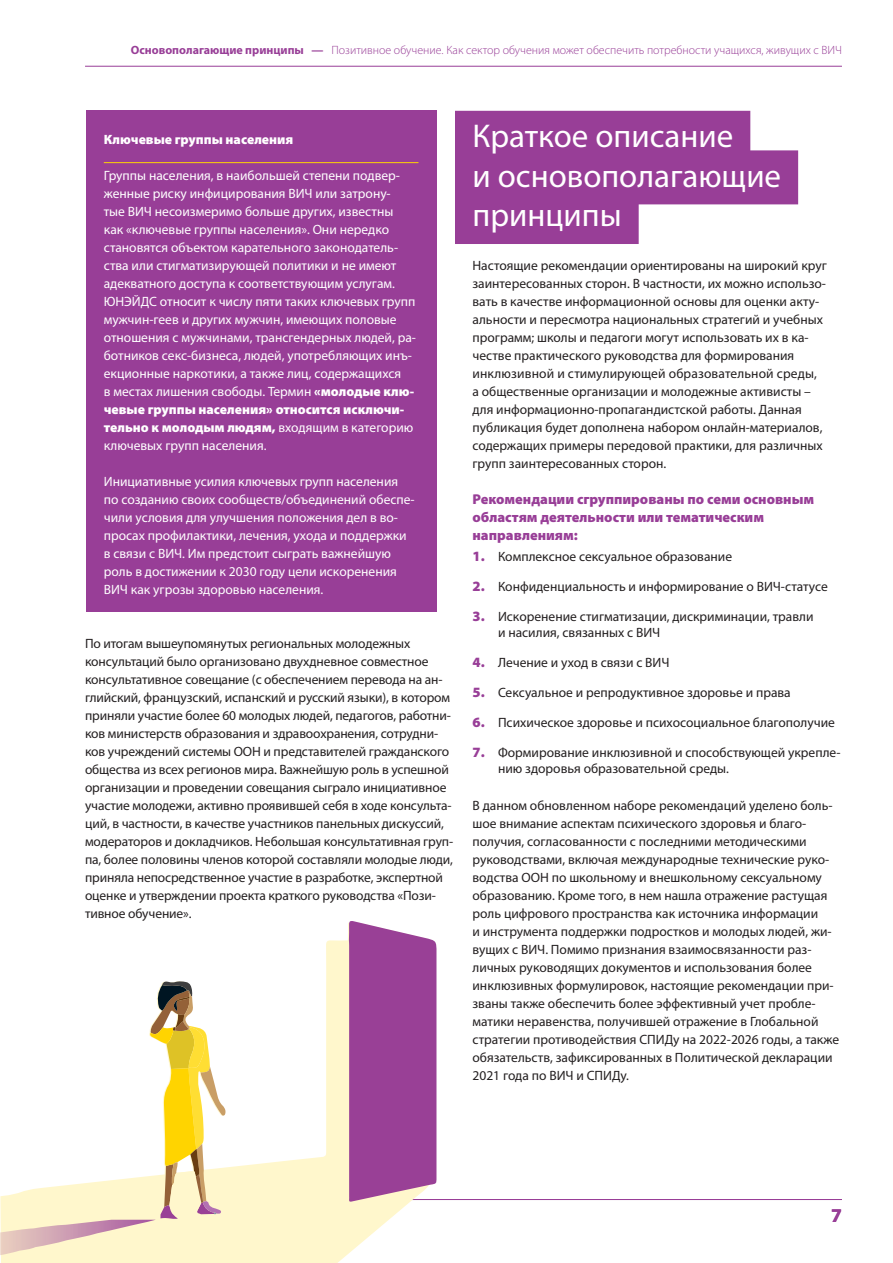
<style>
.page{position:relative;width:893px;height:1263px;background:#fff}
.page>*{position:absolute;margin:0;border:0;box-sizing:border-box;transform-origin:0 0}
._01_Zag1{font:33px "Myriad Pro";color:#fff}
.t1{font:700 19.5px "Myriad Pro";color:#983e97}
._02_Osnovnoy{font:900 14.25px/18px "Myriad Pro";color:#983e97}
._02_Osnovnoy-2{font:13.5px/18px "Myriad Pro";color:#231f20}
.t2{font:13.5px/18px "Myriad Pro";color:#fff}
._08_Osnovnoi_number{font:13.5px/16.2px "Myriad Pro";color:#231f20}
.t3{font:900 13.5px "Myriad Pro";color:#fff}
.t4{font:300 12px "Myriad Pro";color:#983e97}
.s1{font-weight:700}
.s2{font-weight:900}
.s3{font-weight:900;font-size:14.25px;color:#983e97}
</style>
<div class="page">
<hr style="left:85px;top:66px;width:757px;height:1px;background:#983e97">
<hr style="left:85px;top:1199px;width:757px;height:1px;background:#983e97">
<div style="left:387px;top:111px;width:363px;height:54px;background:#983e97"></div>
<div style="left:387px;top:150px;width:411px;height:54px;background:#983e97"></div>
<div style="left:387px;top:190px;width:252px;height:54px;background:#983e97"></div>
<div style="left:436px;top:108px;width:18px;height:450px;background:#fff"></div>
<svg style="left:1px;top:923px;width:409px;height:340px"></svg>
<svg style="left:349px;top:921px;width:87px;height:281px;background:#9f4c9b"></svg>
<svg style="left:0;top:981px;width:226px;height:274px"></svg>
<div style="left:86px;top:111px;width:350px;height:501px;background:#983e97"></div>
<hr style="left:104px;top:162px;width:314px;height:1px;background:#fed304">
<p class="t4" style="left:131px;top:42px;width:713px"><span class="s1">Основополагающие принципы —</span> Позитивное обучение. Как сектор обучения может обеспечить потребности учащихся, живущих с ВИЧ</p>
<p class="t3" style="left:104px;top:130px;width:191px">Ключевые группы населения</p>
<p class="t2" style="left:104px;top:166px;width:314px">Группы населения, в наибольшей степени подвер&shy;женные риску инфицирования ВИЧ или затрону-<br>тые ВИЧ несоизмеримо больше других, известны как «ключевые группы населения». Они нередко становятся объектом карательного законодатель&shy;ства или стигматизирующей политики и не имеют адекватного доступа к соответствующим услугам.<br>ЮНЭЙДС относит к числу пяти таких ключевых групп мужчин-геев и других мужчин, имеющих половые отношения с мужчинами, трансгендерных людей, ра&shy;ботников секс-бизнеса, людей, употребляющих инъ&shy;екционные наркотики, а также лиц, содержащихся<br>в местах лишения свободы. Термин <span class="s2">«молодые клю&shy;чевые группы населения» относится исключи&shy;тельно к молодым людям,</span> входящим в категорию ключевых групп населения.</p>
<p class="t2" style="left:104px;top:472px;width:312px">Инициативные усилия ключевых групп населения по созданию своих сообществ/объединений обеспе&shy;чили условия для улучшения положения дел в во&shy;просах профилактики, лечения, ухода и поддержки в связи с ВИЧ. Им предстоит сыграть важнейшую роль в достижении к 2030 году цели искоренения ВИЧ как угрозы здоровью населения.</p>
<p class="_02_Osnovnoy-2" style="left:85px;top:634px;width:370px">По итогам вышеупомянутых региональных молодежных консультаций было организовано двухдневное совместное консультативное совещание (с обеспечением перевода на ан&shy;глийский, французский, испанский и русский языки), в котором приняли участие более 60 молодых людей, педагогов, работни&shy;ков министерств образования и здравоохранения, сотрудни&shy;ков учреждений системы ООН и представителей гражданского общества из всех регионов мира. Важнейшую роль в успешной организации и проведении совещания сыграло инициативное участие молодежи, активно проявившей себя в ходе консульта&shy;ций, в частности, в качестве участников панельных дискуссий, модераторов и докладчиков. Небольшая консультативная груп&shy;па, более половины членов которой составляли молодые люди, приняла непосредственное участие в разработке, экспертной оценке и утверждении проекта краткого руководства «Пози&shy;тивное обучение».</p>
<p class="_01_Zag1" style="left:472px;top:116px;width:262px">Краткое описание</p>
<p class="_01_Zag1" style="left:472px;top:155px;width:310px">и основополагающие</p>
<p class="_01_Zag1" style="left:472px;top:195px;width:151px">принципы</p>
<p class="_02_Osnovnoy-2" style="left:472px;top:256px;width:356px">Настоящие рекомендации ориентированы на широкий круг заинтересованных сторон. В частности, их можно использо&shy;вать в качестве информационной основы для оценки акту&shy;альности и пересмотра национальных стратегий и учебных программ; школы и педагоги могут использовать их в ка&shy;честве практического руководства для формирования инклюзивной и стимулирующей образовательной среды, а общественные организации и молодежные активисты – для информационно-пропагандистской работы. Данная публикация будет дополнена набором онлайн-материалов, содержащих примеры передовой практики, для различных групп заинтересованных сторон.</p>
<p class="_02_Osnovnoy" style="left:472px;top:490px;width:343px">Рекомендации сгруппированы по семи основным областям деятельности или тематическим направлениям:</p>
<p class="_08_Osnovnoi_number" style="left:472px;top:549px;width:261px"><span class="s3">1.</span> Комплексное сексуальное образование</p>
<p class="_08_Osnovnoi_number" style="left:472px;top:578px;width:357px"><span class="s3">2.</span> Конфиденциальность и информирование о ВИЧ-статусе</p>
<p class="_08_Osnovnoi_number" style="left:498px;top:608px;width:317px;text-indent:-26px"><span class="s3">3.</span> Искоренение стигматизации, дискриминации, травли и насилия, связанных с ВИЧ</p>
<p class="_08_Osnovnoi_number" style="left:472px;top:654px;width:198px"><span class="s3">4.</span> Лечение и уход в связи с ВИЧ</p>
<p class="_08_Osnovnoi_number" style="left:472px;top:684px;width:320px"><span class="s3">5.</span> Сексуальное и репродуктивное здоровье и права</p>
<p class="_08_Osnovnoi_number" style="left:472px;top:714px;width:364px"><span class="s3">6.</span> Психическое здоровье и психосоциальное благополучие</p>
<p class="_08_Osnovnoi_number" style="left:498px;top:744px;width:344px;text-indent:-26px"><span class="s3">7.</span> Формирование инклюзивной и способствующей укрепле&shy;нию здоровья образовательной среды.</p>
<p class="_02_Osnovnoy-2" style="left:472px;top:796px;width:368px">В данном обновленном наборе рекомендаций уделено боль&shy;шое внимание аспектам психического здоровья и благо&shy;получия, согласованности с последними методическими руководствами, включая международные технические руко&shy;водства ООН по школьному и внешкольному сексуальному образованию. Кроме того, в нем нашла отражение растущая роль цифрового пространства как источника информации<br>и инструмента поддержки подростков и молодых людей, жи&shy;вущих с ВИЧ. Помимо признания взаимосвязанности раз&shy;личных руководящих документов и использования более инклюзивных формулировок, настоящие рекомендации при&shy;званы также обеспечить более эффективный учет пробле&shy;матики неравенства, получившей отражение в Глобальной стратегии противодействия СПИДу на 2022-2026 годы, а также обязательств, зафиксированных в Политической декларации 2021 года по ВИЧ и СПИДу.</p>
<h2 class="t1" style="left:831px;top:1203px;width:12px">7</h2>
</div>
